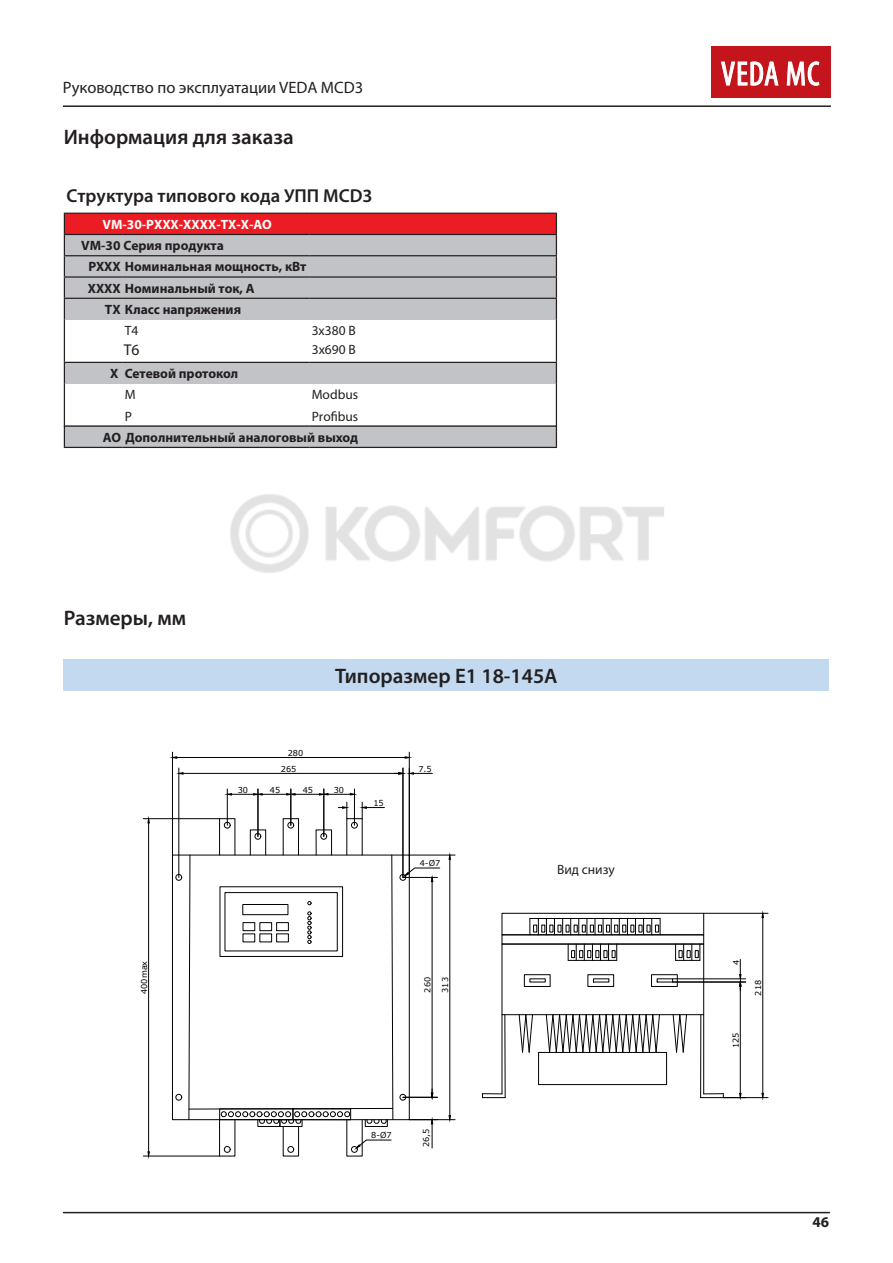
<style>
.page{position:relative;width:893px;height:1263px;background:#fff}
.page>*{position:absolute;margin:0;border:0;box-sizing:border-box;transform-origin:0 0}
.t1{font:600 21px "Myriad Pro";color:#231f20}
.t2{font:600 18.75px "Myriad Pro";color:#231f20}
.t3{font:16.5px "Myriad Pro";color:#231f20}
.t4{font:15.6px "Myriad Pro";color:#231f20}
.t5{font:700 15px "Myriad Pro";color:#231f20}
.t6{font:700 13.5px "Myriad Pro";color:#231f20}
.t7{font:13.5px "Myriad Pro";color:#231f20}
.t8{font:700 13.5px "Myriad Pro";color:#fff}
.t9{font:8.1px "Verdana";color:#000}
</style>
<div class="page">
<svg style="left:142px;top:751px;width:627px;height:408px"></svg>
<svg style="left:176px;top:874px;width:6px;height:6px"></svg>
<svg style="left:176px;top:1094px;width:6px;height:6px"></svg>
<svg style="left:400px;top:1094px;width:6px;height:6px"></svg>
<div style="left:283px;top:1126px;width:16px;height:30px;border:1px solid #000"></div>
<svg style="left:288px;top:1146px;width:6px;height:6px"></svg>
<svg style="left:224px;top:1146px;width:6px;height:6px"></svg>
<div style="left:283px;top:819px;width:16px;height:36px;border:1px solid #000"></div>
<svg style="left:288px;top:822px;width:6px;height:6px"></svg>
<svg style="left:224px;top:822px;width:6px;height:6px"></svg>
<div style="left:250px;top:830px;width:16px;height:25px;border:1px solid #000"></div>
<svg style="left:255px;top:833px;width:6px;height:6px"></svg>
<div style="left:316px;top:830px;width:16px;height:25px;border:1px solid #000"></div>
<svg style="left:321px;top:833px;width:6px;height:6px"></svg>
<svg style="left:188px;top:854px;width:206px;height:270px"></svg>
<svg style="left:338px;top:802px;width:46px;height:26px"></svg>
<hr style="left:354px;top:789px;width:1px;height:36px;background:#000">
<hr style="left:323px;top:789px;width:1px;height:47px;background:#000">
<hr style="left:290px;top:789px;width:1px;height:36px;background:#000">
<hr style="left:227px;top:789px;width:1px;height:36px;background:#000">
<hr style="left:258px;top:789px;width:1px;height:47px;background:#000">
<svg style="left:227px;top:793px;width:127px;height:3px"></svg>
<hr style="left:179px;top:768px;width:1px;height:109px;background:#000">
<hr style="left:183px;top:773px;width:216px;height:1px;background:#000">
<svg style="left:178px;top:772px;width:6px;height:3px"></svg>
<hr style="left:403px;top:768px;width:1px;height:109px;background:#000">
<hr style="left:409px;top:768px;width:1px;height:105px;background:#000">
<svg style="left:394px;top:772px;width:38px;height:3px"></svg>
<hr style="left:172px;top:752px;width:1px;height:103px;background:#000">
<hr style="left:409px;top:752px;width:1px;height:103px;background:#000">
<hr style="left:177px;top:757px;width:228px;height:1px;background:#000">
<svg style="left:173px;top:756px;width:4px;height:3px"></svg>
<svg style="left:404px;top:756px;width:6px;height:3px"></svg>
<hr style="left:432px;top:882px;width:1px;height:211px;background:#000">
<hr style="left:403px;top:1097px;width:34px;height:1px;background:#000">
<svg style="left:431px;top:1089px;width:3px;height:8px"></svg>
<svg style="left:409px;top:1120px;width:28px;height:28px"></svg>
<hr style="left:409px;top:1119px;width:46px;height:1px;background:#000">
<hr style="left:409px;top:855px;width:46px;height:1px;background:#000">
<hr style="left:449px;top:859px;width:1px;height:256px;background:#000">
<svg style="left:448px;top:1115px;width:3px;height:5px"></svg>
<svg style="left:448px;top:854px;width:3px;height:6px"></svg>
<svg style="left:400px;top:867px;width:40px;height:15px"></svg>
<svg style="left:351px;top:1139px;width:41px;height:13px"></svg>
<hr style="left:143px;top:1156px;width:77px;height:1px;background:#000">
<hr style="left:143px;top:818px;width:77px;height:1px;background:#000">
<hr style="left:148px;top:823px;width:1px;height:329px;background:#000">
<svg style="left:147px;top:1151px;width:3px;height:6px"></svg>
<svg style="left:147px;top:818px;width:3px;height:6px"></svg>
<div style="left:502px;top:913px;width:202px;height:22px;border:1px solid #000"></div>
<svg style="left:530px;top:918px;width:131px;height:17px"></svg>
<svg style="left:568px;top:946px;width:49px;height:14px"></svg>
<svg style="left:675px;top:946px;width:26px;height:15px"></svg>
<hr style="left:568px;top:960px;width:49px;height:1px;background:#000">
<div style="left:502px;top:944px;width:202px;height:71px;border:1px solid #000"></div>
<hr style="left:502px;top:1015px;width:1px;height:79px;background:#000">
<svg style="left:482px;top:1093px;width:23px;height:5px"></svg>
<hr style="left:505px;top:1015px;width:1px;height:82px;background:#000">
<hr style="left:703px;top:1015px;width:1px;height:79px;background:#000">
<hr style="left:700px;top:1015px;width:1px;height:82px;background:#000">
<svg style="left:672px;top:1014px;width:15px;height:39px"></svg>
<svg style="left:546px;top:1014px;width:114px;height:38px"></svg>
<svg style="left:518px;top:1014px;width:15px;height:39px"></svg>
<div style="left:539px;top:1052px;width:128px;height:32px;border:1px solid #000"></div>
<hr style="left:740px;top:986px;width:1px;height:107px;background:#000">
<svg style="left:701px;top:1092px;width:45px;height:6px"></svg>
<hr style="left:673px;top:982px;width:73px;height:1px;background:#000">
<hr style="left:672px;top:978px;width:74px;height:1px;background:#000">
<svg style="left:739px;top:959px;width:3px;height:31px"></svg>
<hr style="left:723px;top:1097px;width:45px;height:1px;background:#000">
<hr style="left:704px;top:913px;width:64px;height:1px;background:#000">
<hr style="left:762px;top:917px;width:1px;height:176px;background:#000">
<svg style="left:761px;top:1092px;width:3px;height:6px"></svg>
<svg style="left:761px;top:912px;width:3px;height:6px"></svg>
<hr style="left:63px;top:1212px;width:767px;height:1px;background:#231f20">
<div style="left:711px;top:46px;width:120px;height:51px;background:#c4151c"></div>
<svg style="left:721px;top:61px;width:58px;height:25px"></svg>
<svg style="left:786px;top:61px;width:34px;height:25px"></svg>
<hr style="left:63px;top:105px;width:768px;height:2px;background:#231f20">
<div style="left:310px;top:426px;width:246px;height:21px;background:#c1c3c6"></div>
<div style="left:123px;top:426px;width:187px;height:21px;background:#c1c3c6"></div>
<div style="left:64px;top:426px;width:59px;height:21px;background:#c1c3c6"></div>
<div style="left:310px;top:362px;width:246px;height:22px;background:#c1c3c6"></div>
<div style="left:123px;top:362px;width:187px;height:22px;background:#c1c3c6"></div>
<div style="left:64px;top:362px;width:59px;height:22px;background:#c1c3c6"></div>
<hr style="left:64px;top:362px;width:59px;height:1px;background:#231f20">
<hr style="left:123px;top:362px;width:187px;height:1px;background:#231f20">
<hr style="left:310px;top:362px;width:247px;height:1px;background:#231f20">
<hr style="left:64px;top:425px;width:59px;height:2px;background:#231f20">
<hr style="left:123px;top:425px;width:187px;height:2px;background:#231f20">
<hr style="left:310px;top:425px;width:247px;height:2px;background:#231f20">
<hr style="left:64px;top:447px;width:59px;height:1px;background:#231f20">
<hr style="left:123px;top:447px;width:187px;height:1px;background:#231f20">
<hr style="left:310px;top:447px;width:247px;height:1px;background:#231f20">
<hr style="left:64px;top:320px;width:1px;height:42px;background:#231f20">
<svg style="left:64px;top:363px;width:1px;height:21px"></svg>
<hr style="left:64px;top:384px;width:1px;height:42px;background:#231f20">
<svg style="left:64px;top:427px;width:1px;height:20px"></svg>
<svg style="left:64px;top:213px;width:493px;height:106px;background:#bf999d"></svg>
<hr style="left:556px;top:320px;width:1px;height:42px;background:#231f20">
<svg style="left:556px;top:363px;width:1px;height:21px"></svg>
<hr style="left:556px;top:384px;width:1px;height:42px;background:#231f20">
<svg style="left:556px;top:427px;width:1px;height:20px"></svg>
<div style="left:64px;top:660px;width:765px;height:31px;background:#c3d9f0"></div>
<div style="left:557px;top:853px;width:153px;height:31px;background:#fff"></div>
<div style="left:553px;top:1131px;width:255px;height:48px;background:#fff"></div>
<img style="left:230px;top:494px;width:434px;height:79px">
<p class="t3" style="left:63px;top:80px;width:302px">Руководство по эксплуатации VEDA MCD3</p>
<h1 class="t1" style="left:64px;top:129px;width:232px">Информация для заказа</h1>
<h2 class="t2" style="left:66px;top:184px;width:308px">Структура типового кода УПП MCD3</h2>
<p class="t8" style="left:103px;top:219px;width:171px">VM-30-PXXX-XXXX-TX-X-AO</p>
<p class="t6" style="left:81px;top:241px;width:144px">VM-30 Серия продукта</p>
<p class="t6" style="left:89px;top:262px;width:219px">P XXX Номинальная мощность, кВт</p>
<p class="t6" style="left:88px;top:283px;width:168px">XXXX Номинальный ток, А</p>
<p class="t6" style="left:105px;top:304px;width:138px">TX Класс напряжения</p>
<p class="t7" style="left:125px;top:323px;width:15px">T4</p>
<p class="t7" style="left:312px;top:323px;width:46px">3x380 В</p>
<p class="t4" style="left:124px;top:340px;width:17px">T6</p>
<p class="t7" style="left:312px;top:341px;width:46px">3x690 В</p>
<p class="t6" style="left:110px;top:369px;width:130px">X Сетевой протокол</p>
<p class="t7" style="left:125px;top:387px;width:12px">M</p>
<p class="t7" style="left:312px;top:387px;width:48px">Modbus</p>
<p class="t7" style="left:125px;top:408px;width:9px">P</p>
<p class="t7" style="left:312px;top:408px;width:48px">Profibus</p>
<p class="t6" style="left:103px;top:432px;width:257px">AO Дополнительный аналоговый выход</p>
<h1 class="t1" style="left:64px;top:610px;width:124px">Размеры, мм</h1>
<p class="t9" style="left:139px;top:994px;width:35px;rotate:-90deg">400max</p>
<p class="t9" style="left:288px;top:747px;width:17px">280</p>
<h1 class="t1" style="left:335px;top:668px;width:224px">Типоразмер E1 18-145A</h1>
<p class="t9" style="left:281px;top:763px;width:17px">265</p>
<p class="t9" style="left:418px;top:763px;width:15px">7.5</p>
<p class="t9" style="left:238px;top:784px;width:12px">30</p>
<p class="t9" style="left:270px;top:784px;width:12px">45</p>
<p class="t9" style="left:303px;top:784px;width:12px">45</p>
<p class="t9" style="left:334px;top:784px;width:12px">30</p>
<p class="t9" style="left:373px;top:798px;width:12px">15</p>
<p class="t9" style="left:420px;top:857px;width:22px">4-Ø7</p>
<p class="t9" style="left:422px;top:992px;width:17px;rotate:-90deg">260</p>
<p class="t9" style="left:440px;top:993px;width:17px;rotate:-90deg">313</p>
<p class="t7" style="left:557px;top:863px;width:59px">Вид снизу</p>
<p class="t9" style="left:371px;top:1129px;width:22px">8-Ø7</p>
<p class="t9" style="left:421px;top:1147px;width:20px;rotate:-90deg">26,5</p>
<p class="t9" style="left:730px;top:965px;width:7px;rotate:-90deg">4</p>
<p class="t9" style="left:730px;top:1048px;width:17px;rotate:-90deg">125</p>
<p class="t9" style="left:753px;top:995px;width:17px;rotate:-90deg">218</p>
<p class="t5" style="left:812px;top:1214px;width:18px">46</p>
</div>
